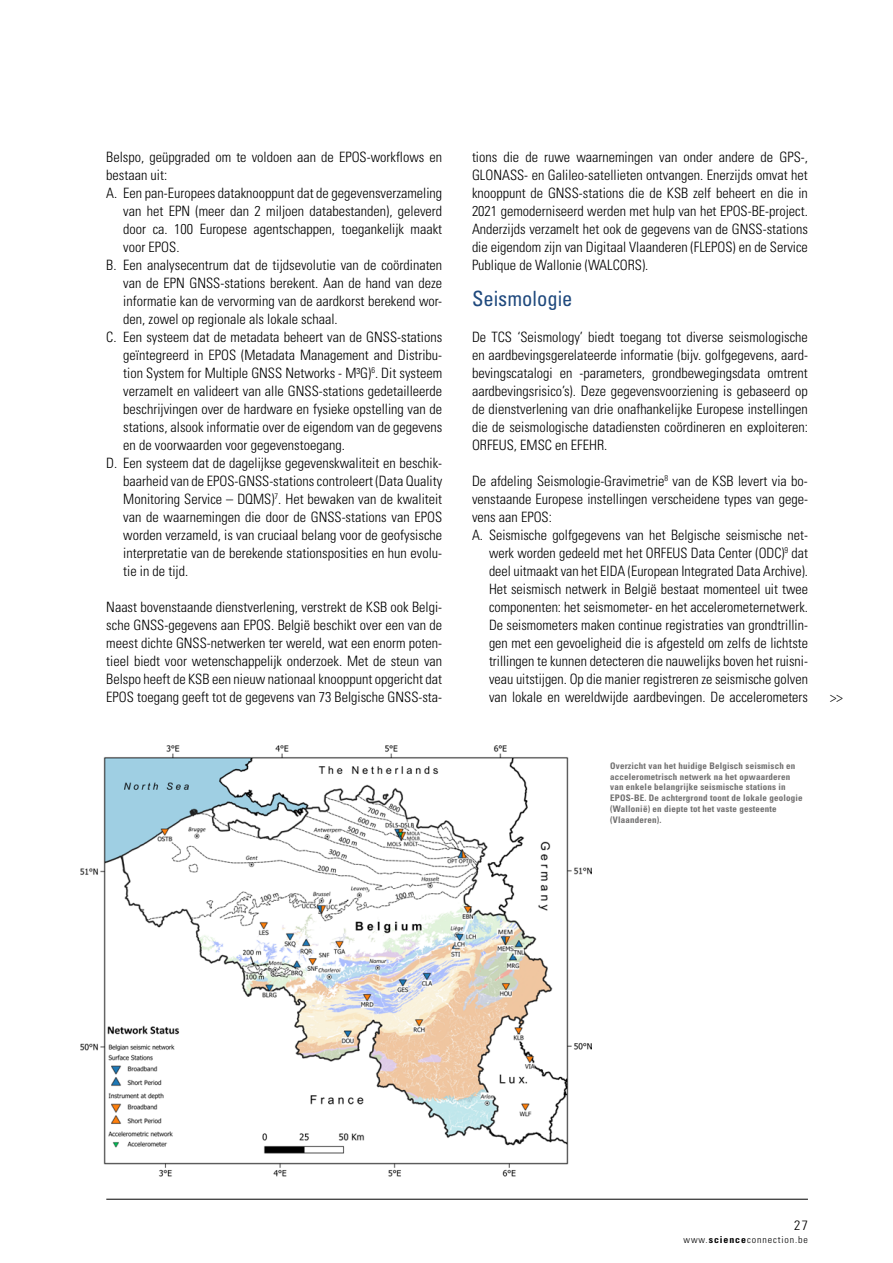
<style>
.page{position:relative;width:893px;height:1263px;background:#fff}
.page>*{position:absolute;margin:0;border:0;box-sizing:border-box;transform-origin:0 0}
.t1{font:condensed 21px "Univers LT Std";color:#1f497d}
.t2{font:300 condensed 14.25px/18px "Univers LT Std";color:#000;text-align:justify}
.t3{font:300 condensed 13.5px "Univers LT Std";color:#000;scale:1.04 1}
.t4{font:300 condensed 9.6px "Univers LT Std";letter-spacing:.09em;color:#000;scale:1.04 1}
.t5{font:700 condensed 9px/10.8px "Univers LT Std";letter-spacing:.02em;color:#706f6f}
.s1{font-weight:700}
</style>
<div class="page">
<hr style="left:106px;top:1199px;width:702px;height:1px;background:#000">
<img style="left:81px;top:745px;width:511px;height:432px">
<p class="t2" style="left:106px;top:148px;width:337px">Belspo, geüpgraded om te voldoen aan de EPOS-workflows en</p>
<p class="t2" style="left:106px;top:166px;width:62px">bestaan uit:</p>
<p class="t2" style="left:106px;top:184px;width:337px">A. Een pan-Europees dataknooppunt dat de gegevensverzameling</p>
<p class="t2" style="left:123px;top:202px;width:320px">van het EPN (meer dan 2 miljoen databestanden), geleverd</p>
<p class="t2" style="left:123px;top:220px;width:320px">door ca. 100 Europese agentschappen, toegankelijk maakt</p>
<p class="t2" style="left:123px;top:238px;width:58px">voor EPOS.</p>
<p class="t2" style="left:106px;top:256px;width:337px">B. Een analysecentrum dat de tijdsevolutie van de coördinaten</p>
<p class="t2" style="left:123px;top:274px;width:320px">van de EPN GNSS-stations berekent. Aan de hand van deze</p>
<p class="t2" style="left:123px;top:292px;width:320px">informatie kan de vervorming van de aardkorst berekend wor-</p>
<p class="t2" style="left:123px;top:310px;width:216px">den, zowel op regionale als lokale schaal.</p>
<p class="t2" style="left:106px;top:328px;width:337px">C. Een systeem dat de metadata beheert van de GNSS-stations</p>
<p class="t2" style="left:123px;top:346px;width:319px">geïntegreerd in EPOS (Metadata Management and Distribu-</p>
<p class="t2" style="left:123px;top:364px;width:320px">tion System for Multiple GNSS Networks - M³G)<sup>6</sup>. Dit systeem</p>
<p class="t2" style="left:123px;top:382px;width:320px">verzamelt en valideert van alle GNSS-stations gedetailleerde</p>
<p class="t2" style="left:123px;top:400px;width:320px">beschrijvingen over de hardware en fysieke opstelling van de</p>
<p class="t2" style="left:123px;top:418px;width:320px">stations, alsook informatie over de eigendom van de gegevens</p>
<p class="t2" style="left:123px;top:436px;width:223px">en de voorwaarden voor gegevenstoegang.</p>
<p class="t2" style="left:106px;top:454px;width:337px">D. Een systeem dat de dagelijkse gegevenskwaliteit en beschik-</p>
<p class="t2" style="left:123px;top:472px;width:320px">baarheid van de EPOS-GNSS-stations controleert (Data Quality</p>
<p class="t2" style="left:123px;top:490px;width:320px">Monitoring Service – DQMS)<sup>7</sup>. Het bewaken van de kwaliteit</p>
<p class="t2" style="left:123px;top:508px;width:320px">van de waarnemingen die door de GNSS-stations van EPOS</p>
<p class="t2" style="left:123px;top:526px;width:320px">worden verzameld, is van cruciaal belang voor de geofysische</p>
<p class="t2" style="left:123px;top:544px;width:320px">interpretatie van de berekende stationsposities en hun evolu-</p>
<p class="t2" style="left:123px;top:562px;width:66px">tie in de tijd.</p>
<p class="t2" style="left:106px;top:598px;width:337px">Naast bovenstaande dienstverlening, verstrekt de KSB ook Belgi&shy;sche GNSS-gegevens aan EPOS. België beschikt over een van de meest dichte GNSS-netwerken ter wereld, wat een enorm poten&shy;tieel biedt voor wetenschappelijk onderzoek. Met de steun van Belspo heeft de KSB een nieuw nationaal knooppunt opgericht dat EPOS toegang geeft tot de gegevens van 73 Belgische GNSS-sta-</p>
<p class="t2" style="left:472px;top:148px;width:337px">tions die de ruwe waarnemingen van onder andere de GPS-, GLONASS- en Galileo-satellieten ontvangen. Enerzijds omvat het knooppunt de GNSS-stations die de KSB zelf beheert en die in 2021 gemoderniseerd werden met hulp van het EPOS-BE-project.<br>Anderzijds verzamelt het ook de gegevens van de GNSS-stations die eigendom zijn van Digitaal Vlaanderen (FLEPOS) en de Service Publique de Wallonie (WALCORS).</p>
<h1 class="t1" style="left:472px;top:285px;width:102px">Seismologie</h1>
<p class="t2" style="left:472px;top:328px;width:337px">De TCS ‘Seismology’ biedt toegang tot diverse seismologische en aardbevingsgerelateerde informatie (bijv. golfgegevens, aard&shy;bevingscatalogi en -parameters, grondbewegingsdata omtrent aardbevingsrisico’s). Deze gegevensvoorziening is gebaseerd op de dienstverlening van drie onafhankelijke Europese instellingen die de seismologische datadiensten coördineren en exploiteren:<br>ORFEUS, EMSC en EFEHR.</p>
<p class="t2" style="left:472px;top:472px;width:337px">De afdeling Seismologie-Gravimetrie<sup>8</sup> van de KSB levert via bo-</p>
<p class="t2" style="left:472px;top:490px;width:337px">venstaande Europese instellingen verscheidene types van gege-</p>
<p class="t2" style="left:472px;top:508px;width:81px">vens aan EPOS:</p>
<p class="t2" style="left:472px;top:526px;width:337px">A. Seismische golfgegevens van het Belgische seismische net-</p>
<p class="t2" style="left:489px;top:544px;width:320px">werk worden gedeeld met het ORFEUS Data Center (ODC)<sup>9</sup> dat</p>
<p class="t2" style="left:489px;top:562px;width:320px">deel uitmaakt van het EIDA (European Integrated Data Archive).</p>
<p class="t2" style="left:489px;top:580px;width:320px">Het seismisch netwerk in België bestaat momenteel uit twee</p>
<p class="t2" style="left:489px;top:598px;width:320px">componenten: het seismometer- en het accelerometernetwerk.</p>
<p class="t2" style="left:489px;top:616px;width:320px">De seismometers maken continue registraties van grondtrillin-</p>
<p class="t2" style="left:489px;top:634px;width:320px">gen met een gevoeligheid die is afgesteld om zelfs de lichtste</p>
<p class="t2" style="left:489px;top:652px;width:320px">trillingen te kunnen detecteren die nauwelijks boven het ruisni-</p>
<p class="t2" style="left:489px;top:670px;width:320px">veau uitstijgen. Op die manier registreren ze seismische golven</p>
<p class="t2" style="left:489px;top:688px;width:320px">van lokale en wereldwijde aardbevingen. De accelerometers</p>
<p class="t2" style="left:830px;top:688px;width:14px">&gt;&gt;</p>
<p class="t5" style="left:610px;top:760px;width:194px">Overzicht van het huidige Belgisch seismisch en accelerometrisch netwerk na het opwaarderen van enkele belangrijke seismische stations in EPOS-BE. De achtergrond toont de lokale geologie (Wallonië) en diepte tot het vaste gesteente (Vlaanderen).</p>
<p class="t3" style="left:794px;top:1217px;width:15px">27</p>
<p class="t4" style="left:684px;top:1233px;width:121px">www.<span class="s1">science</span>connection.be</p>
</div>
